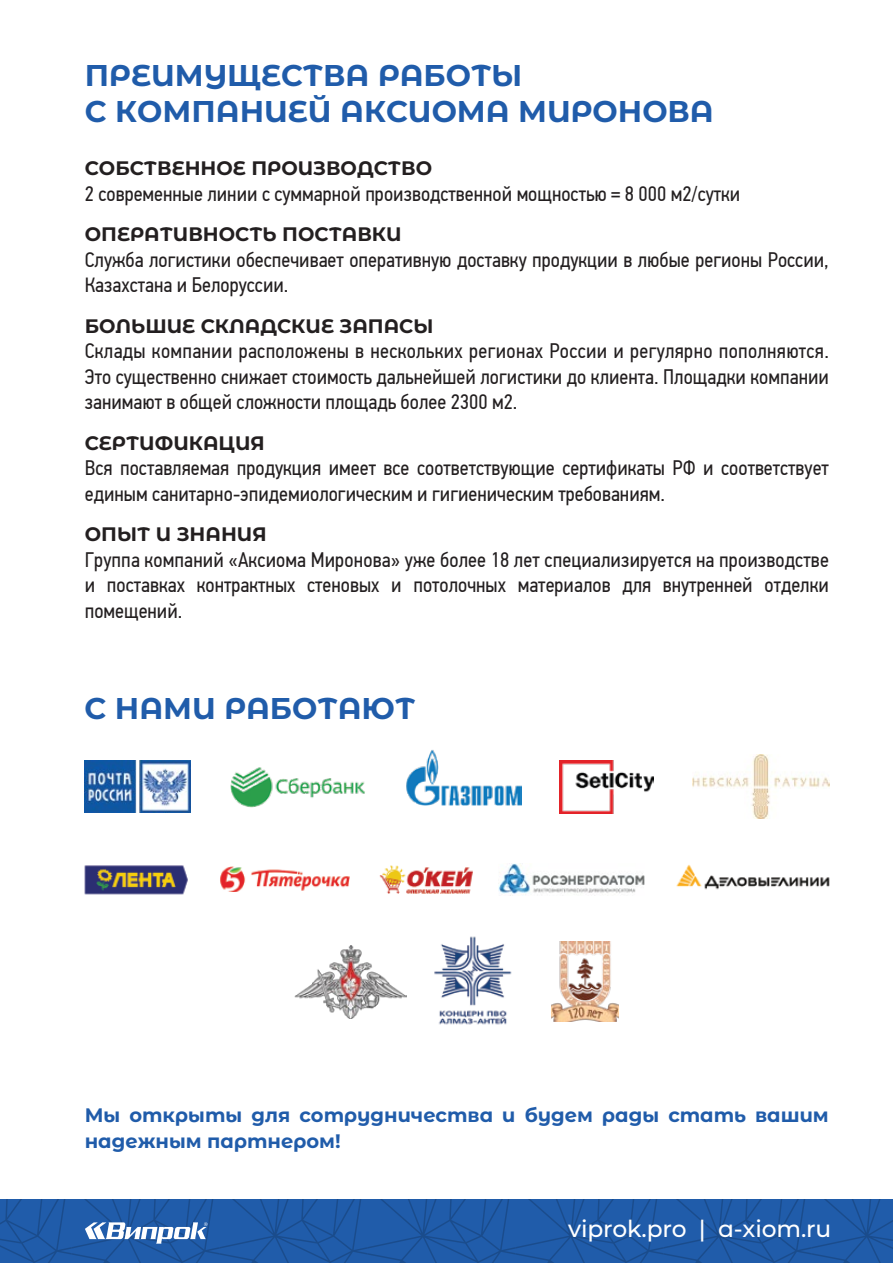
<style>
.page{position:relative;width:893px;height:1263px;background:#fff}
.page>*{position:absolute;margin:0;border:0;box-sizing:border-box;transform-origin:0 0}
.t1{font:700 30px/36px "Montserrat Alternates";color:#205caa}
.t2{font:500 23.4px "Montserrat Alternates";letter-spacing:-.005em;color:#fff}
.t3{font:21px/25.5px "PF Din Text Cond Pro";color:#231f20}
.t4{font:700 19.5px "Montserrat Alternates";color:#231f20}
.t5{font:700 19.5px/25.5px "Montserrat Alternates";color:#205caa}
</style>
<div class="page">
<svg style="left:0;top:1199px;width:893px;height:64px;background:#1f59a6"></svg>
<svg style="left:85px;top:1222px;width:123px;height:22px"></svg>
<img style="left:379px;top:866px;width:94px;height:27px">
<img style="left:220px;top:867px;width:130px;height:25px">
<img style="left:84px;top:866px;width:104px;height:29px">
<img style="left:434px;top:936px;width:78px;height:89px">
<img style="left:552px;top:942px;width:67px;height:79px">
<img style="left:498px;top:864px;width:147px;height:30px">
<img style="left:676px;top:864px;width:153px;height:26px">
<img style="left:406px;top:749px;width:115px;height:57px">
<img style="left:230px;top:767px;width:135px;height:40px">
<img style="left:692px;top:754px;width:137px;height:64px">
<img style="left:85px;top:761px;width:106px;height:51px">
<img style="left:560px;top:760px;width:93px;height:53px">
<img style="left:294px;top:945px;width:113px;height:73px">
<h1 class="t1" style="left:85px;top:56px;width:630px">ПРЕИМУЩЕСТВА РАБОТЫ<br>С КОМПАНИЕЙ АКСИОМА МИРОНОВА</h1>
<p class="t4" style="left:85px;top:154px;width:349px">СОБСТВЕННОЕ ПРОИЗВОДСТВО</p>
<p class="t3" style="left:85px;top:181px;width:657px">2 современные линии с суммарной производственной мощностью = 8 000 м2/сутки</p>
<p class="t4" style="left:85px;top:220px;width:318px">ОПЕРАТИВНОСТЬ ПОСТАВКИ</p>
<p class="t3" style="left:85px;top:247px;width:746px">Служба логистики обеспечивает оперативную доставку продукции в любые регионы России,<br>Казахстана и Белоруссии.</p>
<p class="t4" style="left:85px;top:312px;width:350px">БОЛЬШИЕ СКЛАДСКИЕ ЗАПАСЫ</p>
<p class="t3" style="left:85px;top:338px;width:746px;text-align:justify">Склады компании расположены в нескольких регионах России и регулярно пополняются.<br>Это существенно снижает стоимость дальнейшей логистики до клиента. Площадки компании занимают в общей сложности площадь более 2300 м2.</p>
<p class="t4" style="left:85px;top:429px;width:182px">СЕРТИФИКАЦИЯ</p>
<p class="t3" style="left:85px;top:455px;width:746px">Вся поставляемая продукция имеет все соответствующие сертификаты РФ и соответствует единым санитарно-эпидемиологическим и гигиеническим требованиям.</p>
<p class="t4" style="left:85px;top:520px;width:183px">ОПЫТ И ЗНАНИЯ</p>
<p class="t3" style="left:85px;top:547px;width:746px;text-align:justify">Группа компаний «Аксиома Миронова» уже более 18 лет специализируется на производстве и поставках контрактных стеновых и потолочных материалов для внутренней отделки помещений.</p>
<h1 class="t1" style="left:85px;top:688px;width:332px">С НАМИ РАБОТАЮТ</h1>
<p class="t5" style="left:85px;top:1101px;width:746px">Мы открыты для сотрудничества и будем рады стать вашим надежным партнером!</p>
<p class="t2" style="left:568px;top:1213px;width:265px">viprok.pro | a-xiom.ru</p>
</div>
